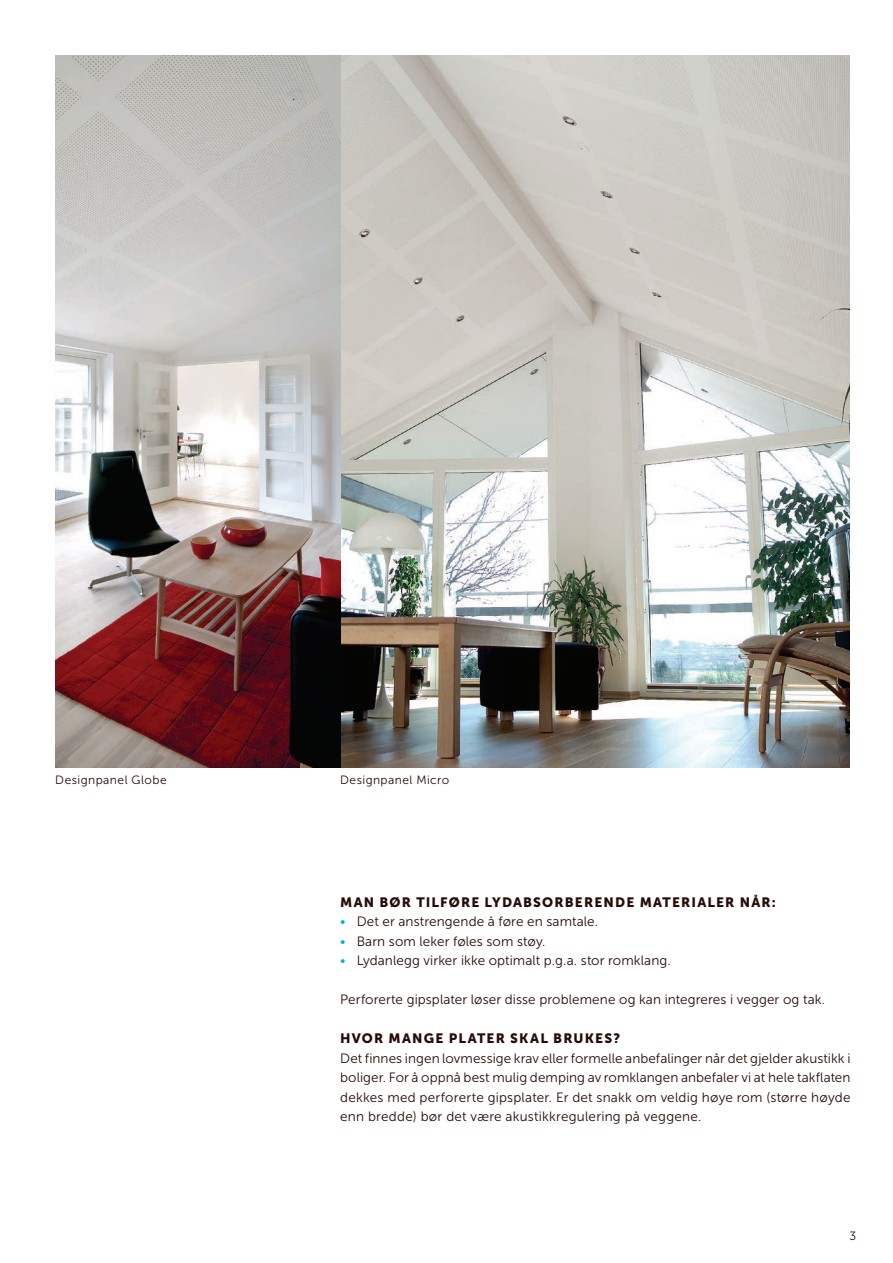
<style>
.page{position:relative;width:893px;height:1263px;background:#fff}
.page>*{position:absolute;margin:0;border:0;box-sizing:border-box;transform-origin:0 0}
.t1{font:13.5px/19.5px "Museo Sans 300";letter-spacing:.01em;color:#260c09;text-align:justify}
.t2{font:13.5px "Museo Sans 900";letter-spacing:.085em;color:#260c09}
.t3{font:12px "Museo Sans 300";letter-spacing:.04em;color:#260c09}
.s1{color:#00aedf}
</style>
<div class="page">
<hr style="left:0;top:0;width:1px;height:1263px;background:#040503">
<img style="left:55px;top:55px;width:794px;height:712px">
<p class="t3" style="left:55px;top:773px;width:113px">Designpanel Globe</p>
<p class="t3" style="left:340px;top:773px;width:111px">Designpanel Micro</p>
<p class="t2" style="left:340px;top:894px;width:437px">MAN BØR TILFØRE LYDABSORBERENDE MATERIALER NÅR:</p>
<p class="t1" style="left:340px;top:912px;width:259px"><span class="s1">•</span> Det er anstrengende å føre en samtale.</p>
<p class="t1" style="left:340px;top:931px;width:207px"><span class="s1">•</span> Barn som leker føles som støy.</p>
<p class="t1" style="left:340px;top:951px;width:332px"><span class="s1">•</span> Lydanlegg virker ikke optimalt p.g.a. stor romklang.</p>
<p class="t1" style="left:340px;top:990px;width:487px">Perforerte gipsplater løser disse problemene og kan integreres i vegger og tak.</p>
<p class="t2" style="left:340px;top:1031px;width:282px">HVOR MANGE PLATER SKAL BRUKES?</p>
<p class="t1" style="left:340px;top:1048px;width:512px">Det finnes ingen lovmessige krav eller formelle anbefalinger når det gjelder akustikk i boliger. For å oppnå best mulig demping av romklangen anbefaler vi at hele takflaten dekkes med perforerte gipsplater. Er det snakk om veldig høye rom (større høyde enn bredde) bør det være akustikkregulering på veggene.</p>
<p class="t3" style="left:849px;top:1229px;width:8px">3</p>
</div>
